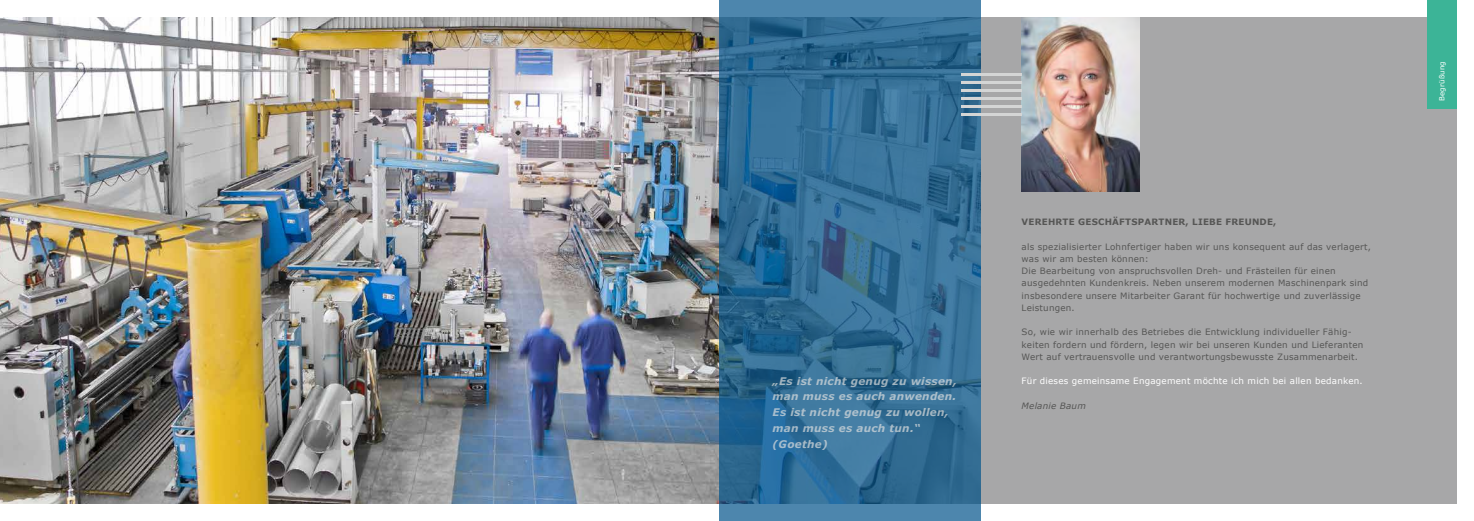
<style>
.page{position:relative;width:1474px;height:521px;background:#fff}
.page>*{position:absolute;margin:0;border:0;box-sizing:border-box;transform-origin:0 0}
.t1{font:italic 700 10.5px/15.8px "Verdana";letter-spacing:.025em;color:#dddede}
.t2{font:8.75px/12.2px "Verdana";letter-spacing:.025em;color:#565655}
.t3{font:8.75px "Verdana";letter-spacing:.025em;color:#fff}
.t4{font:700 8.75px "Verdana";letter-spacing:.025em;color:#565655}
.t5{font:italic 8.75px "Verdana";letter-spacing:.025em;color:#565655}
.t6{font:7px "Verdana";letter-spacing:.025em;color:#fff}
</style>
<div class="page">
<div style="left:980px;top:17px;width:476px;height:487px;background:#a7a7a8"></div>
<img style="left:0;top:17px;width:719px;height:487px">
<img style="left:1021px;top:17px;width:118px;height:174px">
<div style="left:1426px;top:0;width:30px;height:108px;background:#3cb497"></div>
<svg style="left:719px;top:0;width:261px;height:521px;background:#336d95"></svg>
<hr style="left:960px;top:74px;width:61px;height:2px;background:#d4d5d5">
<hr style="left:960px;top:82px;width:61px;height:2px;background:#d4d5d5">
<hr style="left:960px;top:90px;width:61px;height:2px;background:#d4d5d5">
<hr style="left:960px;top:98px;width:61px;height:2px;background:#d4d5d5">
<hr style="left:960px;top:105px;width:61px;height:3px;background:#d4d5d5">
<hr style="left:960px;top:113px;width:61px;height:3px;background:#d4d5d5">
<p class="t1" style="left:772px;top:373px;width:186px">„Es ist nicht genug zu wissen, man muss es auch anwenden.<br>Es ist nicht genug zu wollen, man muss es auch tun.“ (Goethe)</p>
<p class="t4" style="left:1021px;top:216px;width:256px">VEREHRTE GESCHÄFTSPARTNER, LIEBE FREUNDE,</p>
<p class="t2" style="left:1021px;top:240px;width:351px">als spezialisierter Lohnfertiger haben wir uns konsequent auf das verlagert, was wir am besten können:<br>Die Bearbeitung von anspruchsvollen Dreh- und Frästeilen für einen ausgedehnten Kundenkreis. Neben unserem modernen Maschinenpark sind insbesondere unsere Mitarbeiter Garant für hochwertige und zuverlässige Leistungen.</p>
<p class="t2" style="left:1021px;top:326px;width:343px">So, wie wir innerhalb des Betriebes die Entwicklung individueller Fähig&shy;keiten fordern und fördern, legen wir bei unseren Kunden und Lieferanten<br>Wert auf vertrauensvolle und verantwortungsbewusste Zusammenarbeit.</p>
<p class="t3" style="left:1021px;top:375px;width:342px">Für dieses gemeinsame Engagement möchte ich mich bei allen bedanken.</p>
<p class="t5" style="left:1021px;top:400px;width:66px">Melanie Baum</p>
<p class="t6" style="left:1436px;top:101px;width:41px;rotate:-90deg">Begrüßung</p>
</div>
